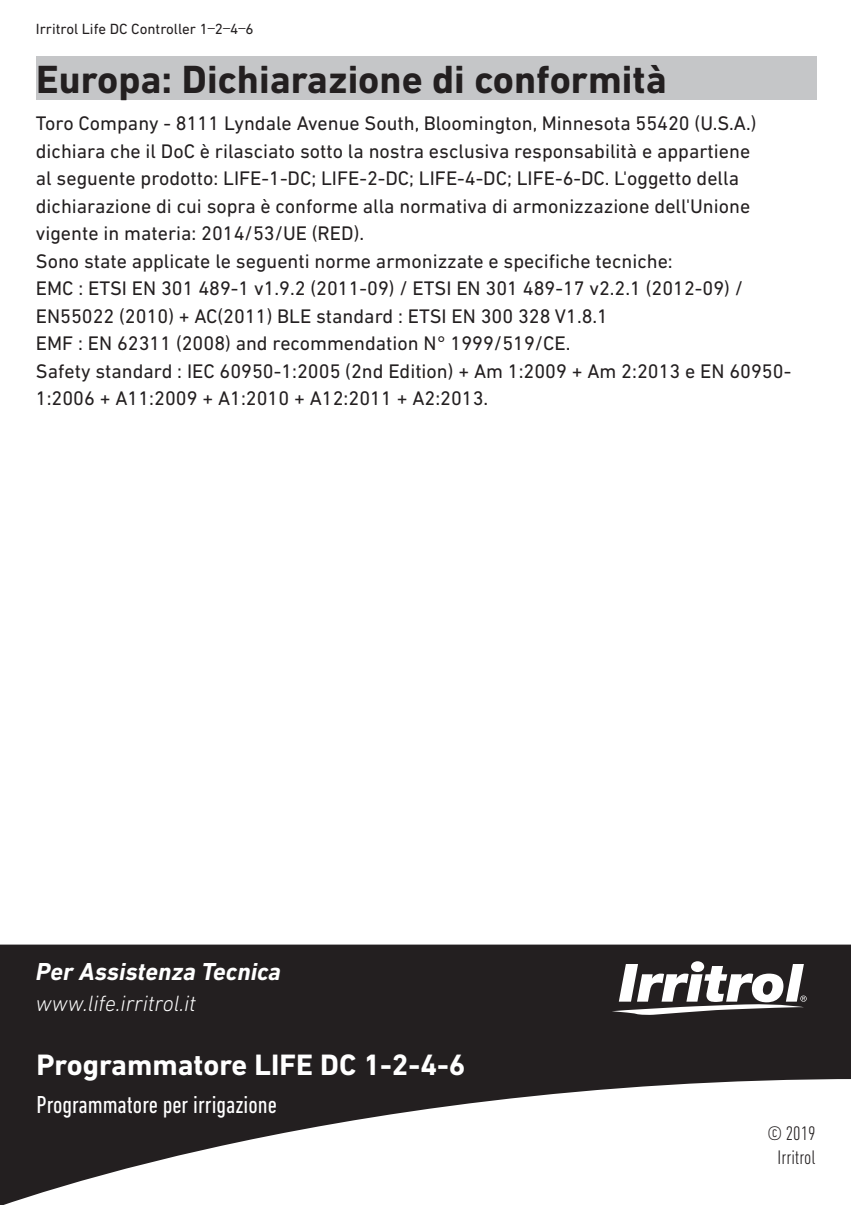
<style>
.page{position:relative;width:851px;height:1205px;background:#fff}
.page>*{position:absolute;margin:0;border:0;box-sizing:border-box;transform-origin:0 0}
.t1{font:700 40px "DIN Next LT Pro";color:#231f20}
.t2{font:700 30px "DIN Next LT Pro";color:#fff}
.t3{font:condensed 25px "DIN Next LT Pro";color:#fff}
.t4{font:italic 700 25px "DIN Next LT Pro";color:#fff}
.t5{font:italic 300 22.5px "DIN Next LT Pro";color:#fff}
.t6{font:20px/27.5px "DIN Next LT Pro";color:#231f20}
.t7{font:300 condensed 20px/24px "DIN Next LT Pro";color:#231f20;text-align:center}
.t8{font:15px "DIN Next LT Pro";color:#231f20}
</style>
<div class="page">
<svg style="left:0;top:944px;width:850px;height:261px;fill:#231f20"></svg>
<div style="left:36px;top:57px;width:780px;height:43px;background:#c5c6c8"></div>
<svg style="left:691px;top:961px;width:13px;height:11px"></svg>
<svg style="left:611px;top:964px;width:195px;height:51px"></svg>
<p class="t8" style="left:36px;top:20px;width:173px">Irritrol Life DC Controller 1</p>
<p class="t8" style="left:208px;top:13px;width:9px">_</p>
<p class="t8" style="left:215px;top:20px;width:10px">2</p>
<p class="t8" style="left:223px;top:13px;width:9px">_</p>
<p class="t8" style="left:230px;top:20px;width:10px">4</p>
<p class="t8" style="left:238px;top:13px;width:9px">_</p>
<p class="t8" style="left:245px;top:20px;width:10px">6</p>
<h1 class="t1" style="left:36px;top:56px;width:632px">Europa: Dichiarazione di conformità</h1>
<p class="t6" style="left:36px;top:110px;width:756px">Toro Company - 8111 Lyndale Avenue South, Bloomington, Minnesota 55420 (U.S.A.) dichiara che il DoC è rilasciato sotto la nostra esclusiva responsabilità e appartiene<br>al seguente prodotto: LIFE-1-DC; LIFE-2-DC; LIFE-4-DC; LIFE-6-DC. L'oggetto della dichiarazione di cui sopra è conforme alla normativa di armonizzazione dell'Unione vigente in materia: 2014/53/UE (RED).<br>Sono state applicate le seguenti norme armonizzate e specifiche tecniche:<br>EMC : ETSI EN 301 489-1 v1.9.2 (2011-09) / ETSI EN 301 489-17 v2.2.1 (2012-09) / EN55022 (2010) + AC(2011) BLE standard : ETSI EN 300 328 V1.8.1<br>EMF : EN 62311 (2008) and recommendation N° 1999/519/CE.<br>Safety standard : IEC 60950-1:2005 (2nd Edition) + Am 1:2009 + Am 2:2013 e EN 60950- 1:2006 + A11:2009 + A1:2010 + A12:2011 + A2:2013.</p>
<p class="t4" style="left:36px;top:957px;width:246px">Per Assistenza Tecnica</p>
<p class="t5" style="left:36px;top:990px;width:161px">www.life.irritrol.it</p>
<h2 class="t2" style="left:36px;top:1048px;width:430px">Programmatore LIFE DC 1-2-4-6</h2>
<p class="t3" style="left:36px;top:1090px;width:242px">Programmatore per irrigazione</p>
<p class="t7" style="left:767px;top:1121px;width:50px">© 2019<br>Irritrol</p>
</div>
